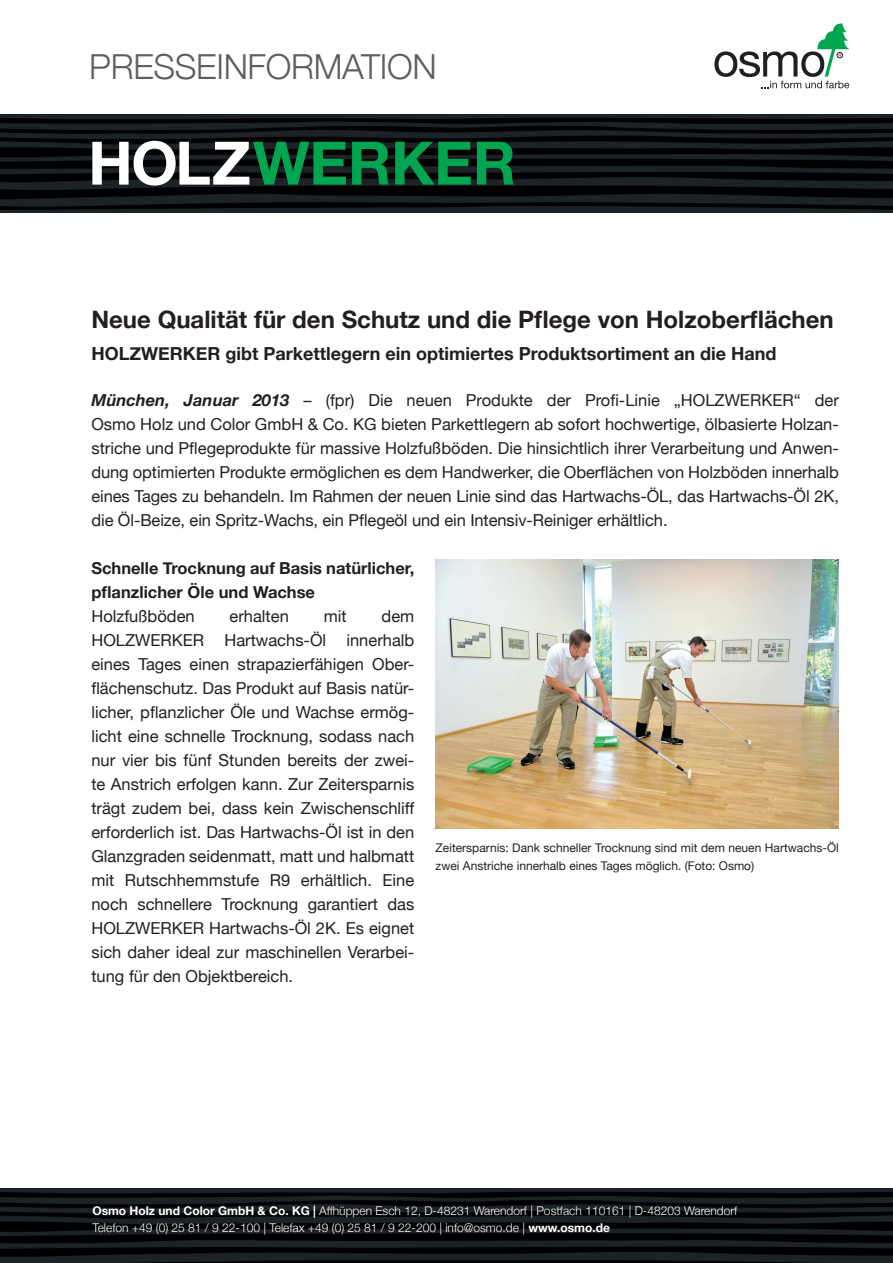
<style>
.page{position:relative;width:893px;height:1263px;background:#fff}
.page>*{position:absolute;margin:0;border:0;box-sizing:border-box;transform-origin:0 0}
.t1{font:700 60px "Helvetica Neue";letter-spacing:-.005em;color:#00a54f}
.t2{font:300 34.5px "Helvetica Neue";letter-spacing:-.01em;color:#5c5f62}
.t3{font:700 24px "Helvetica Neue";color:#231f20}
.t4{font:700 18px "Helvetica Neue";color:#231f20}
.t5{font:16.5px/24px "Helvetica Neue";color:#231f20;text-align:justify}
.t6{font:700 16.5px/24px "Helvetica Neue";color:#231f20}
.t7{font:300 12px/16.4px "Helvetica Neue";color:#fff}
.t8{font:12px/18px "Helvetica Neue";color:#231f20}
.s1{color:#fff}
.s2{font-weight:700;font-style:italic}
.s3{font-weight:700}
</style>
<div class="page">
<img style="left:0;top:1188px;width:893px;height:75px">
<svg style="left:714px;top:23px;width:136px;height:65px"></svg>
<img style="left:436px;top:560px;width:403px;height:268px">
<img style="left:0;top:114px;width:893px;height:98px">
<h2 class="t2" style="left:89px;top:46px;width:349px">PRESSEINFORMATION</h2>
<h1 class="t1" style="left:88px;top:126px;width:429px"><span class="s1">HOLZ</span>WERKER</h1>
<h3 class="t3" style="left:91px;top:305px;width:744px">Neue Qualität für den Schutz und die Pflege von Holzoberflächen</h3>
<p class="t4" style="left:91px;top:342px;width:686px">HOLZWERKER gibt Parkettlegern ein optimiertes Produktsortiment an die Hand</p>
<p class="t5" style="left:91px;top:387px;width:749px"><span class="s2">München, Januar 2013</span> – (fpr) Die neuen Produkte der Profi-Linie „HOLZWERKER“ der Osmo Holz und Color GmbH &amp; Co. KG bieten Parkettlegern ab sofort hochwertige, ölbasierte Holzan&shy;striche und Pflegeprodukte für massive Holzfußböden. Die hinsichtlich ihrer Verarbeitung und Anwen&shy;dung optimierten Produkte ermöglichen es dem Handwerker, die Oberflächen von Holzböden innerhalb eines Tages zu behandeln. Im Rahmen der neuen Linie sind das Hartwachs-ÖL, das Hartwachs-Öl 2K, die Öl-Beize, ein Spritz-Wachs, ein Pflegeöl und ein Intensiv-Reiniger erhältlich.</p>
<p class="t6" style="left:91px;top:555px;width:324px">Schnelle Trocknung auf Basis natürlicher, pflanzlicher Öle und Wachse</p>
<p class="t5" style="left:91px;top:603px;width:105px">Holzfußböden</p>
<p class="t5" style="left:230px;top:603px;width:61px">erhalten</p>
<p class="t5" style="left:324px;top:603px;width:24px">mit</p>
<p class="t5" style="left:91px;top:603px;width:324px;text-indent:290px">dem HOLZWERKER Hartwachs-Öl innerhalb eines Tages einen strapazierfähigen Ober&shy;flächenschutz. Das Produkt auf Basis natür&shy;licher, pflanzlicher Öle und Wachse ermög&shy;licht eine schnelle Trocknung, sodass nach nur vier bis fünf Stunden bereits der zwei&shy;te Anstrich erfolgen kann. Zur Zeitersparnis trägt zudem bei, dass kein Zwischenschliff erforderlich ist. Das Hartwachs-Öl ist in den Glanzgraden seidenmatt, matt und halbmatt mit Rutschhemmstufe R9 erhältlich. Eine noch schnellere Trocknung garantiert das HOLZWERKER Hartwachs-Öl 2K. Es eignet sich daher ideal zur maschinellen Verarbei&shy;tung für den Objektbereich.</p>
<p class="t8" style="left:436px;top:839px;width:405px">Zeitersparnis: Dank schneller Trocknung sind mit dem neuen Hartwachs-Öl zwei Anstriche innerhalb eines Tages möglich. (Foto: Osmo)</p>
<p class="t7" style="left:92px;top:1203px;width:647px"><span class="s3">Osmo Holz und Color GmbH &amp; Co. KG |</span> Affhüppen Esch 12, D-48231 Warendorf | Postfach 110161 | D-48203 Warendorf<br>Telefon +49 (0) 25 81 / 9 22-100 | Telefax +49 (0) 25 81 / 9 22-200 | info@osmo.de | <span class="s3">www.osmo.de</span></p>
</div>
